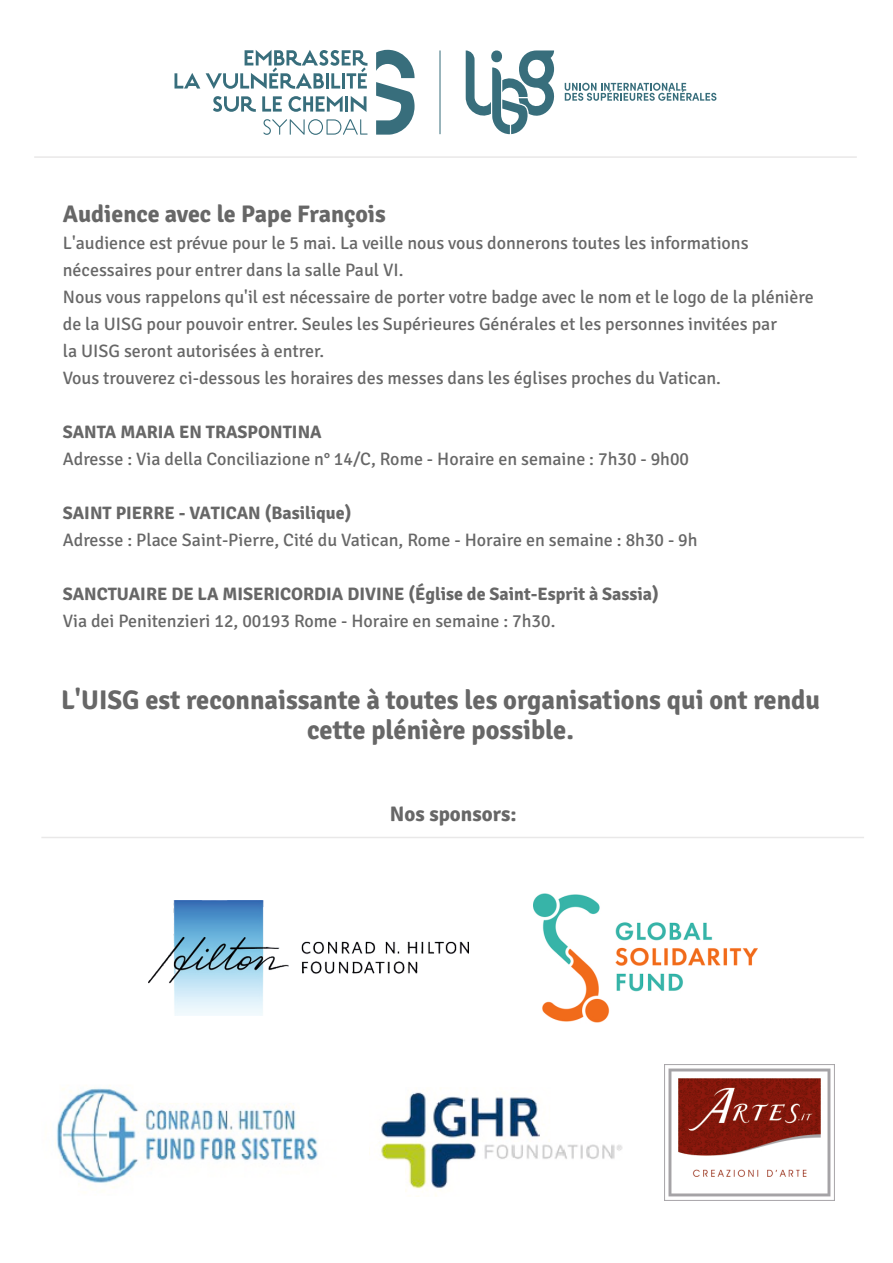
<style>
.page{position:relative;width:893px;height:1263px;background:#fff}
.page>*{position:absolute;margin:0;border:0;box-sizing:border-box;transform-origin:0 0}
.t1{font:700 27px/30px "Signika";color:#676767;text-align:center}
.t2{font:700 24px "Signika";color:#676767}
.t3{font:700 21px "Signika";color:#676767}
.t4{font:18px/27px "Signika";color:#676767}
.t5{font:700 18px "Signika";color:#676767}
</style>
<div class="page">
<hr style="left:34px;top:156px;width:823px;height:2px;background:#e9e8e8">
<hr style="left:41px;top:837px;width:823px;height:1px;background:#e9e8e8">
<svg style="left:174px;top:73px;width:26px;height:16px"></svg>
<svg style="left:206px;top:50px;width:161px;height:39px"></svg>
<svg style="left:213px;top:96px;width:43px;height:16px"></svg>
<svg style="left:262px;top:96px;width:20px;height:16px"></svg>
<svg style="left:289px;top:96px;width:54px;height:16px"></svg>
<hr style="left:345px;top:96px;width:3px;height:16px;background:#386e7c">
<svg style="left:351px;top:96px;width:15px;height:16px"></svg>
<svg style="left:263px;top:119px;width:105px;height:16px"></svg>
<svg style="left:376px;top:50px;width:39px;height:85px"></svg>
<hr style="left:439px;top:50px;width:1px;height:84px;background:#386e7c">
<svg style="left:465px;top:50px;width:251px;height:84px"></svg>
<img style="left:55px;top:1085px;width:263px;height:103px">
<img style="left:379px;top:1088px;width:244px;height:109px">
<img style="left:148px;top:901px;width:320px;height:115px">
<img style="left:534px;top:893px;width:223px;height:176px">
<img style="left:665px;top:1064px;width:170px;height:136px">
<h2 class="t2" style="left:63px;top:199px;width:324px">Audience avec le Pape François</h2>
<p class="t4" style="left:63px;top:230px;width:752px">L'audience est prévue pour le 5 mai. La veille nous vous donnerons toutes les informations nécessaires pour entrer dans la salle Paul VI.<br>Nous vous rappelons qu'il est nécessaire de porter votre badge avec le nom et le logo de la plénière de la UISG pour pouvoir entrer. Seules les Supérieures Générales et les personnes invitées par<br>la UISG seront autorisées à entrer.<br>Vous trouverez ci-dessous les horaires des messes dans les églises proches du Vatican.</p>
<p class="t5" style="left:63px;top:421px;width:260px">SANTA MARIA EN TRASPONTINA</p>
<p class="t4" style="left:63px;top:446px;width:628px">Adresse : Via della Conciliazione n° 14/C, Rome - Horaire en semaine : 7h30 - 9h00</p>
<p class="t5" style="left:63px;top:502px;width:290px">SAINT PIERRE - VATICAN (Basilique)</p>
<p class="t4" style="left:63px;top:527px;width:636px">Adresse : Place Saint-Pierre, Cité du Vatican, Rome - Horaire en semaine : 8h30 - 9h</p>
<p class="t5" style="left:63px;top:583px;width:598px">SANCTUAIRE DE LA MISERICORDIA DIVINE (Église de Saint-Esprit à Sassia)</p>
<p class="t4" style="left:63px;top:608px;width:494px">Via dei Penitenzieri 12, 00193 Rome - Horaire en semaine : 7h30.</p>
<h1 class="t1" style="left:61px;top:685px;width:761px">L'UISG est reconnaissante à toutes les organisations qui ont rendu cette plénière possible.</h1>
<p class="t3" style="left:390px;top:801px;width:128px">Nos sponsors:</p>
</div>
